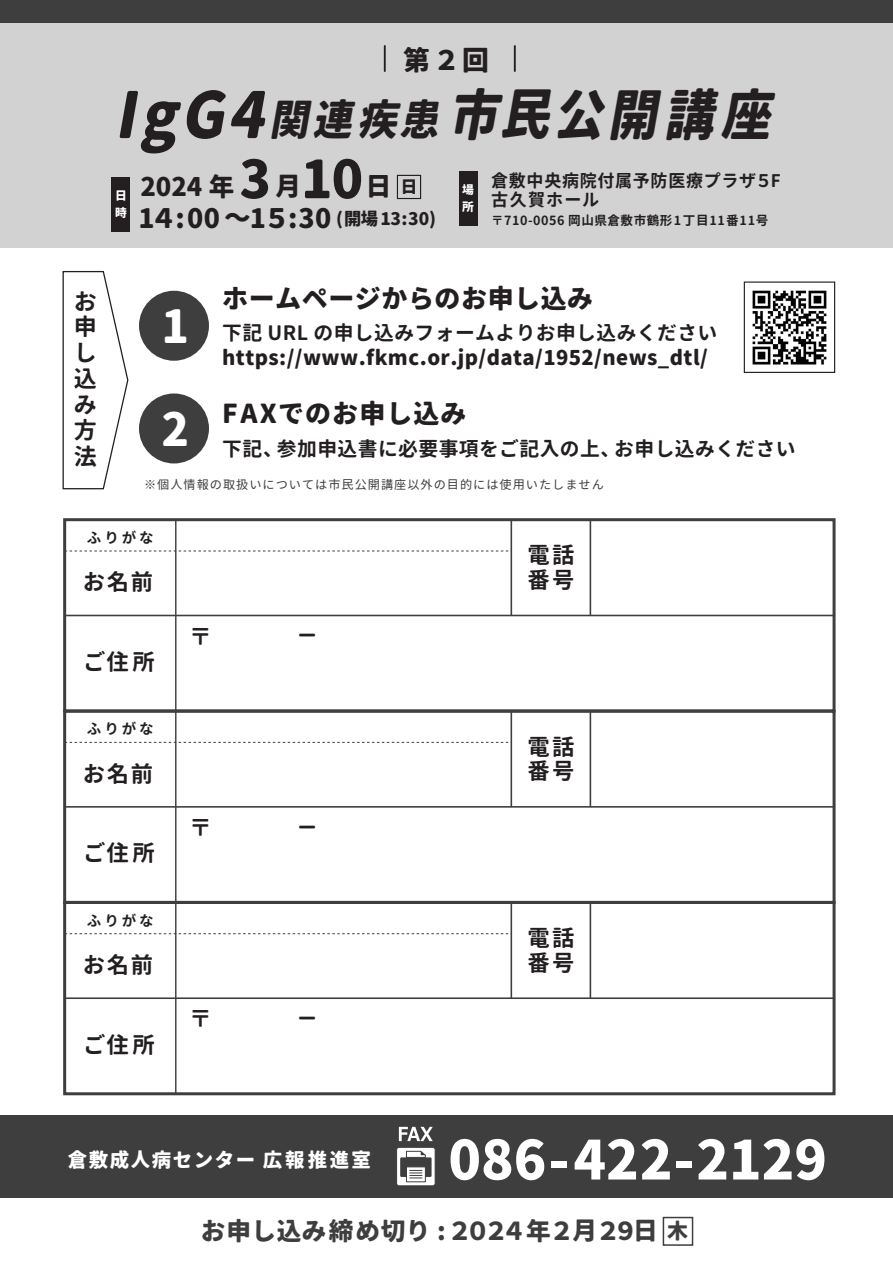
<style>
.page{position:relative;width:893px;height:1263px;background:#fff}
.page>*{position:absolute;margin:0;border:0;box-sizing:border-box;transform-origin:0 0}
.t1{font:italic 800 54.6px "Gen Jyuu Gothic L";color:#231f20;scale:.91 1}
.t2{font:53.7px "Keifont";color:#fff}
.t3{font:800 45.45px "Gen Jyuu Gothic L";color:#fff}
.t4{font:800 26.85px "Gen Jyuu Gothic L";color:#231f20}
.t5{font:800 26.7px "Gen Jyuu Gothic L";letter-spacing:-.04em;color:#231f20}
.t6{font:800 25.95px "Gen Jyuu Gothic L";letter-spacing:.02em;color:#231f20}
.t7{font:800 25.95px "Gen Jyuu Gothic L";letter-spacing:.04em;color:#231f20}
.t8{font:800 25.5px "Gen Jyuu Gothic L";color:#231f20}
.t9{font:800 24.6px "Gen Jyuu Gothic L";color:#3e3e3f}
.t10{font:700 23.4px "Gen Jyuu Gothic L";color:#231f20}
.t11{font:700 23.1px/25.8px "Gen Jyuu Gothic L";color:#231f20;text-align:justify}
.t12{font:700 22.35px/24.8px "Gen Jyuu Gothic L";letter-spacing:.09em;color:#231f20}
.t13{font:800 20.25px "Gen Jyuu Gothic L";letter-spacing:.02em;color:#231f20}
.t14{font:700 19.8px "Gen Jyuu Gothic L";letter-spacing:.02em;color:#231f20}
.t15{font:800 19.5px "Gen Jyuu Gothic L";letter-spacing:.08em;color:#fff}
.t16{font:700 17.4px/19.6px "Gen Jyuu Gothic L";letter-spacing:.04em;color:#231f20}
.t17{font:800 16.65px "Gen Jyuu Gothic L";color:#231f20}
.t18{font:700 14.55px "Gen Jyuu Gothic L";letter-spacing:.2em;color:#231f20}
.t19{font:700 12.6px "Gen Jyuu Gothic L";letter-spacing:.04em;color:#231f20}
.t20{font:12.15px "Gen Jyuu Gothic L";letter-spacing:.08em;color:#3e3e3f}
.t21{font:800 11.7px/16.5px "Gen Jyuu Gothic L";color:#fff}
.s1{font-size:63.45px}
.s2{font-size:41.85px}
.s3{font-size:52.05px}
.s4{font-size:17.25px}
.s5{font-size:21px}
</style>
<div class="page">
<div style="left:0;top:4px;width:893px;height:243px;background:#d2d2d3"></div>
<div style="left:0;top:1115px;width:893px;height:82px;background:#3e3e3f"></div>
<div style="left:397px;top:1147px;width:38px;height:39px;background:#fff;border-radius:3px"></div>
<div style="left:396px;top:1147px;width:39px;height:39px;border:1px solid #3e3e3f;border-radius:3px"></div>
<div style="left:400px;top:1157px;width:32px;height:20px;background:#3e3e3f"></div>
<svg style="left:406px;top:1167px;width:20px;height:15px"></svg>
<svg style="left:406px;top:1150px;width:20px;height:8px"></svg>
<svg style="left:410px;top:1170px;width:12px;height:8px"></svg>
<svg style="left:399px;top:1127px;width:34px;height:14px"></svg>
<div style="left:663px;top:1217px;width:30px;height:29px;border:1px solid #3e3e3f"></div>
<div style="left:0;top:0;width:893px;height:23px;background:#3e3e3f"></div>
<div style="left:397px;top:175px;width:24px;height:24px;border:1px solid #231f20"></div>
<div style="left:112px;top:177px;width:18px;height:55px;background:#231f20"></div>
<div style="left:459px;top:171px;width:18px;height:55px;background:#231f20"></div>
<div style="left:139px;top:291px;width:70px;height:70px;background:#3e3e3f;border-radius:50%"></div>
<div style="left:139px;top:393px;width:70px;height:70px;background:#3e3e3f;border-radius:50%"></div>
<div style="left:63px;top:518px;width:772px;height:194px;border:3px solid #3e3e3f"></div>
<hr style="left:65px;top:615px;width:769px;height:1px;background:#3e3e3f">
<hr style="left:510px;top:520px;width:2px;height:96px;background:#3e3e3f">
<hr style="left:590px;top:520px;width:1px;height:96px;background:#3e3e3f">
<hr style="left:175px;top:520px;width:1px;height:191px;background:#3e3e3f">
<svg style="left:65px;top:551px;width:446px;height:1px"></svg>
<div style="left:63px;top:709px;width:772px;height:195px;border:3px solid #3e3e3f"></div>
<hr style="left:65px;top:806px;width:769px;height:2px;background:#3e3e3f">
<hr style="left:510px;top:712px;width:2px;height:95px;background:#3e3e3f">
<hr style="left:590px;top:712px;width:1px;height:95px;background:#3e3e3f">
<hr style="left:175px;top:712px;width:1px;height:190px;background:#3e3e3f">
<svg style="left:65px;top:742px;width:446px;height:1px"></svg>
<div style="left:63px;top:901px;width:772px;height:194px;border:3px solid #3e3e3f"></div>
<hr style="left:65px;top:997px;width:769px;height:2px;background:#3e3e3f">
<hr style="left:510px;top:903px;width:2px;height:95px;background:#3e3e3f">
<hr style="left:590px;top:903px;width:1px;height:95px;background:#3e3e3f">
<hr style="left:175px;top:903px;width:1px;height:191px;background:#3e3e3f">
<svg style="left:65px;top:933px;width:446px;height:1px"></svg>
<hr style="left:384px;top:46px;width:2px;height:25px;background:#231f20">
<hr style="left:514px;top:46px;width:2px;height:25px;background:#231f20">
<svg style="left:62px;top:270px;width:67px;height:220px"></svg>
<img style="left:752px;top:290px;width:75px;height:75px">
<div style="left:744px;top:281px;width:91px;height:92px;border:1px solid #231f20"></div>
<h3 class="t4" style="left:403px;top:40px;width:87px">第２回</h3>
<h1 class="t1" style="left:114px;top:73px;width:737px"><span class="s1">IgG4</span><span class="s2">関連疾患</span>市民公開講座</h1>
<p class="t8" style="left:140px;top:168px;width:252px">2024 年　<span class="s3">3</span> 月　　<span class="s3">10</span>日</p>
<h3 class="t5" style="left:139px;top:198px;width:299px">1４:00～1５:30 <span class="s4">(開場13:30)</span></h3>
<p class="t17" style="left:401px;top:174px;width:18px">日</p>
<p class="t21" style="left:115px;top:187px;width:13px">日時</p>
<p class="t21" style="left:462px;top:182px;width:13px">場所</p>
<p class="t16" style="left:491px;top:170px;width:291px">倉敷中央病院付属予防医療プラザ５F古久賀ホール</p>
<p class="t19" style="left:491px;top:211px;width:279px">〒710-0056 岡山県倉敷市鶴形1丁目11番11号</p>
<p class="t11" style="left:74px;top:288px;width:24px">お申し込み方法</p>
<h3 class="t3" style="left:161px;top:292px;width:29px">1</h3>
<h3 class="t6" style="left:222px;top:279px;width:373px">ホームページからのお申し込み</h3>
<p class="t13" style="left:222px;top:343px;width:487px">https://www.fkmc.or.jp/data/1952/news_dtl/</p>
<p class="t14" style="left:222px;top:318px;width:497px">下記 URL の申し込みフォームよりお申し込みください</p>
<h3 class="t3" style="left:161px;top:394px;width:29px">2</h3>
<h3 class="t7" style="left:222px;top:394px;width:246px">FAXでのお申し込み</h3>
<p class="t14" style="left:222px;top:434px;width:575px">下記、参加申込書に必要事項をご記入の上、お申し込みください</p>
<p class="t20" style="left:144px;top:476px;width:461px">※個人情報の取扱いについては市民公開講座以外の目的には使用いたしません</p>
<p class="t18" style="left:87px;top:527px;width:68px">ふりがな</p>
<p class="t12" style="left:83px;top:569px;width:72px">お名前</p>
<p class="t12" style="left:83px;top:649px;width:73px">ご住所</p>
<p class="t18" style="left:87px;top:718px;width:68px">ふりがな</p>
<p class="t12" style="left:83px;top:760px;width:72px">お名前</p>
<p class="t12" style="left:83px;top:840px;width:73px">ご住所</p>
<p class="t18" style="left:87px;top:909px;width:68px">ふりがな</p>
<p class="t12" style="left:83px;top:952px;width:72px">お名前</p>
<p class="t12" style="left:83px;top:1032px;width:73px">ご住所</p>
<p class="t10" style="left:189px;top:619px;width:21px">〒</p>
<p class="t10" style="left:295px;top:618px;width:25px">－</p>
<p class="t10" style="left:189px;top:810px;width:21px">〒</p>
<p class="t10" style="left:295px;top:810px;width:25px">－</p>
<p class="t10" style="left:189px;top:1001px;width:21px">〒</p>
<p class="t10" style="left:295px;top:1001px;width:25px">－</p>
<p class="t12" style="left:528px;top:542px;width:48px">電話番号</p>
<p class="t12" style="left:528px;top:733px;width:48px">電話番号</p>
<p class="t12" style="left:528px;top:925px;width:48px">電話番号</p>
<p class="t15" style="left:68px;top:1145px;width:304px">倉敷成人病センター 広報推進室</p>
<h2 class="t2" style="left:448px;top:1117px;width:380px">086-422-2129</h2>
<p class="t9" style="left:201px;top:1212px;width:489px">お申し込み締め切り :２０２４年２月２９日<span class="s5">木</span></p>
</div>
